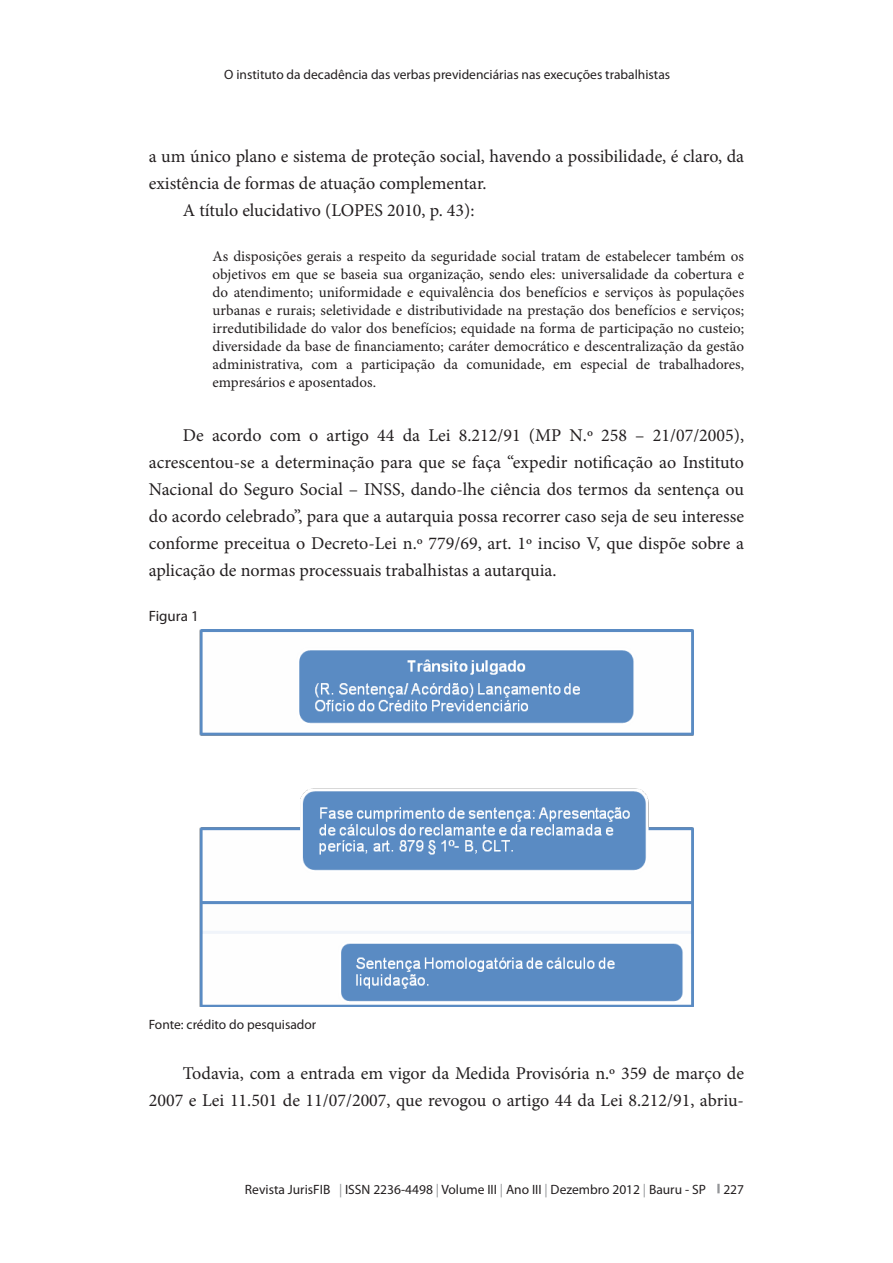
<style>
.page{position:relative;width:893px;height:1263px;background:#fff}
.page>*{position:absolute;margin:0;border:0;box-sizing:border-box;transform-origin:0 0}
.t1{font:18px/27px "Minion Pro";color:#231f20}
.t2{font:15px/18px "Minion Pro";color:#231f20;text-align:justify}
.t3{font:15px "Myriad Pro";color:#231f20}
.Título{font:13.5px "Myriad Pro";color:#231f20}
.s1{color:#939598}
</style>
<div class="page">
<svg style="left:717px;top:1184px;width:3px;height:9px"></svg>
<img style="left:199px;top:630px;width:494px;height:377px">
<p class="Título" style="left:224px;top:67px;width:447px">O instituto da decadência das verbas previdenciárias nas execuções trabalhistas</p>
<p class="t1" style="left:149px;top:143px;width:597px">a um único plano e sistema de proteção social, havendo a possibilidade, é claro, da existência de formas de atuação complementar.</p>
<p class="t1" style="left:183px;top:197px;width:293px">A título elucidativo (LOPES 2010, p. 43):</p>
<p class="t2" style="left:213px;top:247px;width:533px">As disposições gerais a respeito da seguridade social tratam de estabelecer também os objetivos em que se baseia sua organização, sendo eles: universalidade da cobertura e do atendimento; uniformidade e equivalência dos benefícios e serviços às populações urbanas e rurais; seletividade e distributividade na prestação dos benefícios e serviços; irredutibilidade do valor dos benefícios; equidade na forma de participação no custeio; diversidade da base de financiamento; caráter democrático e descentralização da gestão administrativa, com a participação da comunidade, em especial de trabalhadores, empresários e aposentados.</p>
<p class="t1" style="left:149px;top:422px;width:597px;text-align:justify;text-indent:34px">De acordo com o artigo 44 da Lei 8.212/91 (MP N.º 258 – 21/07/2005), acrescentou-se a determinação para que se faça “expedir notificação ao Instituto Nacional do Seguro Social – INSS, dando-lhe ciência dos termos da sentença ou do acordo celebrado”, para que a autarquia possa recorrer caso seja de seu interesse conforme preceitua o Decreto-Lei n.º 779/69, art. 1º inciso V, que dispõe sobre a aplicação de normas processuais trabalhistas a autarquia.</p>
<p class="t3" style="left:149px;top:607px;width:52px">Figura 1</p>
<p class="Título" style="left:149px;top:1016px;width:169px">Fonte: crédito do pesquisador</p>
<p class="t1" style="left:149px;top:1059px;width:597px;text-align:right">Todavia, com a entrada em vigor da Medida Provisória n.º 359 de março de<br>2007 e Lei 11.501 de 11/07/2007, que revogou o artigo 44 da Lei 8.212/91, abriu-</p>
<p class="Título" style="left:245px;top:1181px;width:462px">Revista JurisFIB <span class="s1">|</span> ISSN 2236-4498 <span class="s1">|</span> Volume III <span class="s1">|</span> Ano III <span class="s1">|</span> Dezembro 2012 <span class="s1">|</span> Bauru - SP</p>
<p class="Título" style="left:723px;top:1181px;width:22px">227</p>
</div>
